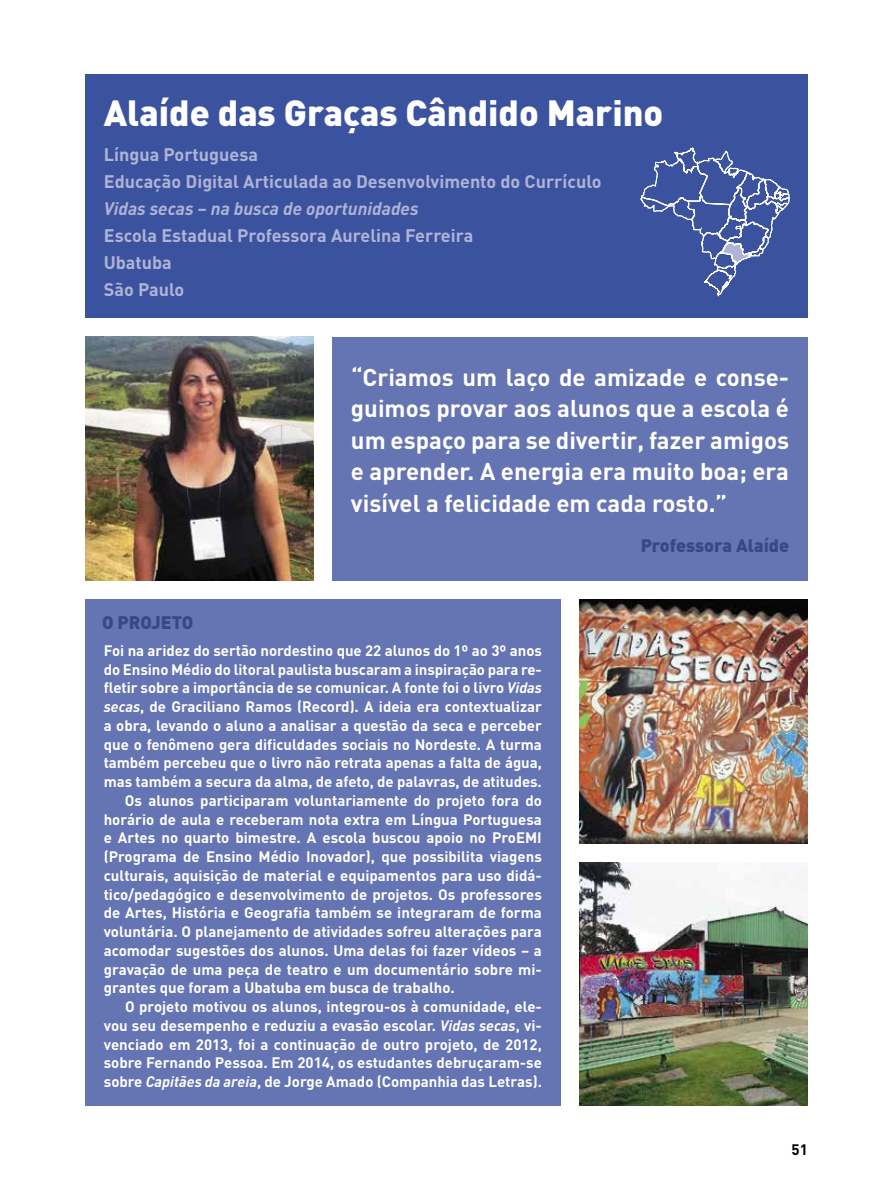
<style>
.page{position:relative;width:893px;height:1191px;background:#fff}
.page>*{position:absolute;margin:0;border:0;box-sizing:border-box;transform-origin:0 0}
.t1{font:900 36px "DIN";color:#fff}
.t2{font:700 24px/31.5px "DIN";color:#fff;text-align:justify}
.t3{font:700 18px/27px "DIN";color:#afb3d6}
.t4{font:italic 700 18px "DIN";color:#afb3d6}
.t5{font:900 18px "DIN";color:#35498a}
.t6{font:700 15px "DIN";color:#fff}
.t7{font:700 15px "DIN";color:#000}
.s1{font-style:italic}
</style>
<div class="page">
<img style="left:579px;top:862px;width:229px;height:244px">
<div style="left:85px;top:599px;width:476px;height:507px;background:#6574b2"></div>
<img style="left:579px;top:599px;width:229px;height:244px">
<img style="left:85px;top:337px;width:228px;height:244px">
<div style="left:332px;top:337px;width:476px;height:244px;background:#6574b2"></div>
<div style="left:85px;top:74px;width:723px;height:244px;background:#3b539e"></div>
<svg style="left:640px;top:147px;width:150px;height:149px"></svg>
<h1 class="t1" style="left:104px;top:89px;width:561px">Alaíde das Graças Cândido Marino</h1>
<p class="t3" style="left:104px;top:140px;width:499px">Língua Portuguesa<br>Educação Digital Articulada ao Desenvolvimento do Currículo</p>
<p class="t4" style="left:104px;top:197px;width:316px">Vidas secas – na busca de oportunidades</p>
<p class="t3" style="left:104px;top:221px;width:371px">Escola Estadual Professora Aurelina Ferreira<br>Ubatuba<br>São Paulo</p>
<h2 class="t2" style="left:351px;top:360px;width:440px">“Criamos um laço de amizade e conse&shy;guimos provar aos alunos que a escola é um espaço para se divertir, fazer amigos e aprender. A energia era muito boa; era visível a felicidade em cada rosto.”</h2>
<p class="t5" style="left:641px;top:533px;width:150px">Professora Alaíde</p>
<p class="t5" style="left:102px;top:611px;width:11px">opro</p>
<p class="t5" style="left:152px;top:611px;width:21px">jeto</p>
<p class="t6" style="left:104px;top:640px;width:440px">Foi na aridez do sertão nordestino que 22 alunos do 1º ao 3º anos</p>
<p class="t6" style="left:104px;top:659px;width:440px">do Ensino Médio do litoral paulista buscaram a inspiração para re-</p>
<p class="t6" style="left:104px;top:678px;width:440px">fletir sobre a importância de se comunicar. A fonte foi o livro <span class="s1">Vidas</span></p>
<p class="t6" style="left:104px;top:697px;width:440px"><span class="s1">secas</span>, de Graciliano Ramos (Record). A ideia era contextualizar</p>
<p class="t6" style="left:104px;top:715px;width:440px">a obra, levando o aluno a analisar a questão da seca e perceber</p>
<p class="t6" style="left:104px;top:734px;width:440px">que o fenômeno gera dificuldades sociais no Nordeste. A turma</p>
<p class="t6" style="left:104px;top:753px;width:440px">também percebeu que o livro não retrata apenas a falta de água,</p>
<p class="t6" style="left:104px;top:772px;width:440px">mas também a secura da alma, de afeto, de palavras, de atitudes.</p>
<p class="t6" style="left:125px;top:790px;width:418px">Os alunos participaram voluntariamente do projeto fora do</p>
<p class="t6" style="left:104px;top:809px;width:440px">horário de aula e receberam nota extra em Língua Portuguesa</p>
<p class="t6" style="left:104px;top:828px;width:440px">e Artes no quarto bimestre. A escola buscou apoio no ProEMI</p>
<p class="t6" style="left:104px;top:847px;width:440px">(Programa de Ensino Médio Inovador), que possibilita viagens</p>
<p class="t6" style="left:104px;top:865px;width:440px">culturais, aquisição de material e equipamentos para uso didá-</p>
<p class="t6" style="left:104px;top:884px;width:440px">tico/pedagógico e desenvolvimento de projetos. Os professores</p>
<p class="t6" style="left:104px;top:903px;width:440px">de Artes, História e Geografia também se integraram de forma</p>
<p class="t6" style="left:104px;top:922px;width:440px">voluntária. O planejamento de atividades sofreu alterações para</p>
<p class="t6" style="left:104px;top:940px;width:440px">acomodar sugestões dos alunos. Uma delas foi fazer vídeos – a</p>
<p class="t6" style="left:104px;top:959px;width:440px">gravação de uma peça de teatro e um documentário sobre mi-</p>
<p class="t6" style="left:104px;top:978px;width:353px">grantes que foram a Ubatuba em busca de trabalho.</p>
<p class="t6" style="left:125px;top:997px;width:418px">O projeto motivou os alunos, integrou-os à comunidade, ele-</p>
<p class="t6" style="left:104px;top:1015px;width:440px">vou seu desempenho e reduziu a evasão escolar. <span class="s1">Vidas secas</span>, vi-</p>
<p class="t6" style="left:104px;top:1034px;width:440px">venciado em 2013, foi a continuação de outro projeto, de 2012,</p>
<p class="t6" style="left:104px;top:1053px;width:440px">sobre Fernando Pessoa. Em 2014, os estudantes debruçaram-se</p>
<p class="t6" style="left:104px;top:1072px;width:440px">sobre <span class="s1">Capitães da areia</span>, de Jorge Amado (Companhia das Letras).</p>
<p class="t7" style="left:792px;top:1139px;width:18px">51</p>
</div>
